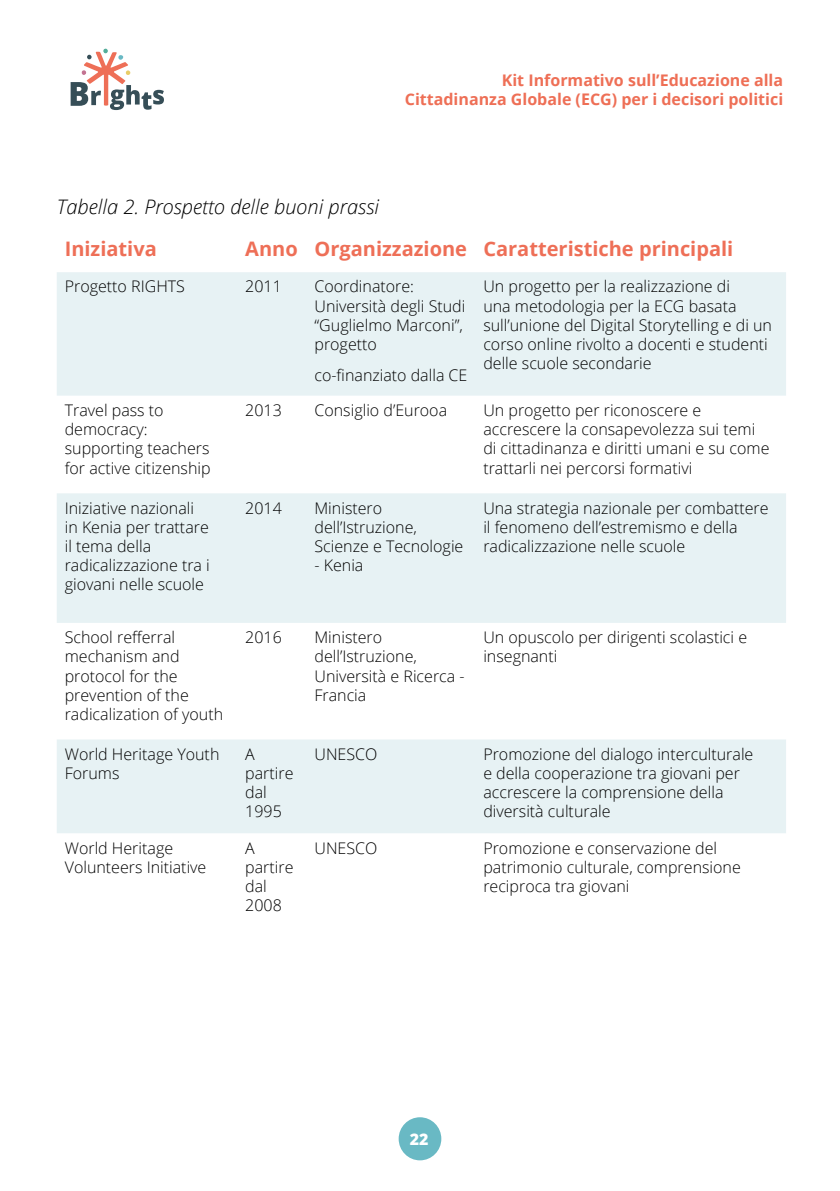
<style>
.page{position:relative;width:840px;height:1191px;background:#fff}
.page>*{position:absolute;margin:0;border:0;box-sizing:border-box;transform-origin:0 0}
.t1{font:700 20px "Open Sans";color:#ee6f57}
.t2{font:italic 300 20px "Open Sans";color:#000}
.t3{font:300 16px/19.2px "Open Sans";color:#000}
.t4{font:700 16px/19.2px "Open Sans";color:#ee6f56;text-align:right}
.t5{font:800 16px "Open Sans";color:#fff}
</style>
<div class="page">
<svg style="left:71px;top:49px;width:93px;height:61px"></svg>
<div style="left:398px;top:1117px;width:43px;height:43px;background:#69b9c4;border-radius:50%"></div>
<svg style="left:57px;top:272px;width:728px;height:561px;fill:#e7f2f4"></svg>
<p class="t4" style="left:404px;top:70px;width:379px">Kit Informativo sull’Educazione alla<br>Cittadinanza Globale (ECG) per i decisori politici</p>
<p class="t2" style="left:57px;top:193px;width:324px">Tabella 2. Prospetto delle buoni prassi</p>
<p class="t1" style="left:65px;top:235px;width:94px">Iniziativa</p>
<p class="t1" style="left:245px;top:235px;width:489px">Anno Organizzazione Caratteristiche principali</p>
<p class="t3" style="left:65px;top:277px;width:122px">Progetto RIGHTS</p>
<p class="t3" style="left:245px;top:277px;width:38px">2011</p>
<p class="t3" style="left:314px;top:277px;width:152px">Coordinatore:<br>Università degli Studi “Guglielmo Marconi”, progetto</p>
<p class="t3" style="left:314px;top:365px;width:154px">co-finanziato dalla CE</p>
<p class="t3" style="left:483px;top:277px;width:290px">Un progetto per la realizzazione di<br>una metodologia per la ECG basata sull’unione del Digital Storytelling e di un corso online rivolto a docenti e studenti delle scuole secondarie</p>
<p class="t3" style="left:65px;top:400px;width:147px">Travel pass to democracy: supporting teachers for active citizenship</p>
<p class="t3" style="left:245px;top:400px;width:38px">2013</p>
<p class="t3" style="left:314px;top:400px;width:134px">Consiglio d’Eurooa</p>
<p class="t3" style="left:483px;top:400px;width:287px">Un progetto per riconoscere e accrescere la consapevolezza sui temi di cittadinanza e diritti umani e su come trattarli nei percorsi formativi</p>
<p class="t3" style="left:65px;top:498px;width:146px">Iniziative nazionali in Kenia per trattare il tema della radicalizzazione tra i giovani nelle scuole</p>
<p class="t3" style="left:245px;top:498px;width:38px">2014</p>
<p class="t3" style="left:314px;top:498px;width:150px">Ministero dell’Istruzione,<br>Scienze e Tecnologie</p>
<p class="t3" style="left:483px;top:498px;width:286px">Una strategia nazionale per combattere il fenomeno dell’estremismo e della radicalizzazione nelle scuole</p>
<p class="t3" style="left:314px;top:555px;width:50px">- Kenia</p>
<p class="t3" style="left:65px;top:627px;width:160px">School refferral mechanism and protocol for the prevention of the radicalization of youth</p>
<p class="t3" style="left:245px;top:627px;width:38px">2016</p>
<p class="t3" style="left:314px;top:627px;width:152px">Ministero dell’Istruzione,<br>Università e Ricerca -<br>Francia</p>
<p class="t3" style="left:483px;top:627px;width:265px">Un opuscolo per dirigenti scolastici e insegnanti</p>
<p class="t3" style="left:65px;top:744px;width:156px">World Heritage Youth<br>Forums</p>
<p class="t3" style="left:245px;top:744px;width:50px">A partire dal<br>1995</p>
<p class="t3" style="left:314px;top:744px;width:64px">UNESCO</p>
<p class="t3" style="left:483px;top:744px;width:271px">Promozione del dialogo interculturale e della cooperazione tra giovani per accrescere la comprensione della diversità culturale</p>
<p class="t3" style="left:65px;top:837px;width:143px">World Heritage<br>Volunteers Initiative</p>
<p class="t3" style="left:245px;top:837px;width:50px">A partire dal<br>2008</p>
<p class="t3" style="left:314px;top:837px;width:64px">UNESCO</p>
<p class="t3" style="left:483px;top:837px;width:259px">Promozione e conservazione del patrimonio culturale, comprensione reciproca tra giovani</p>
<p class="t5" style="left:409px;top:1127px;width:20px">22</p>
</div>
